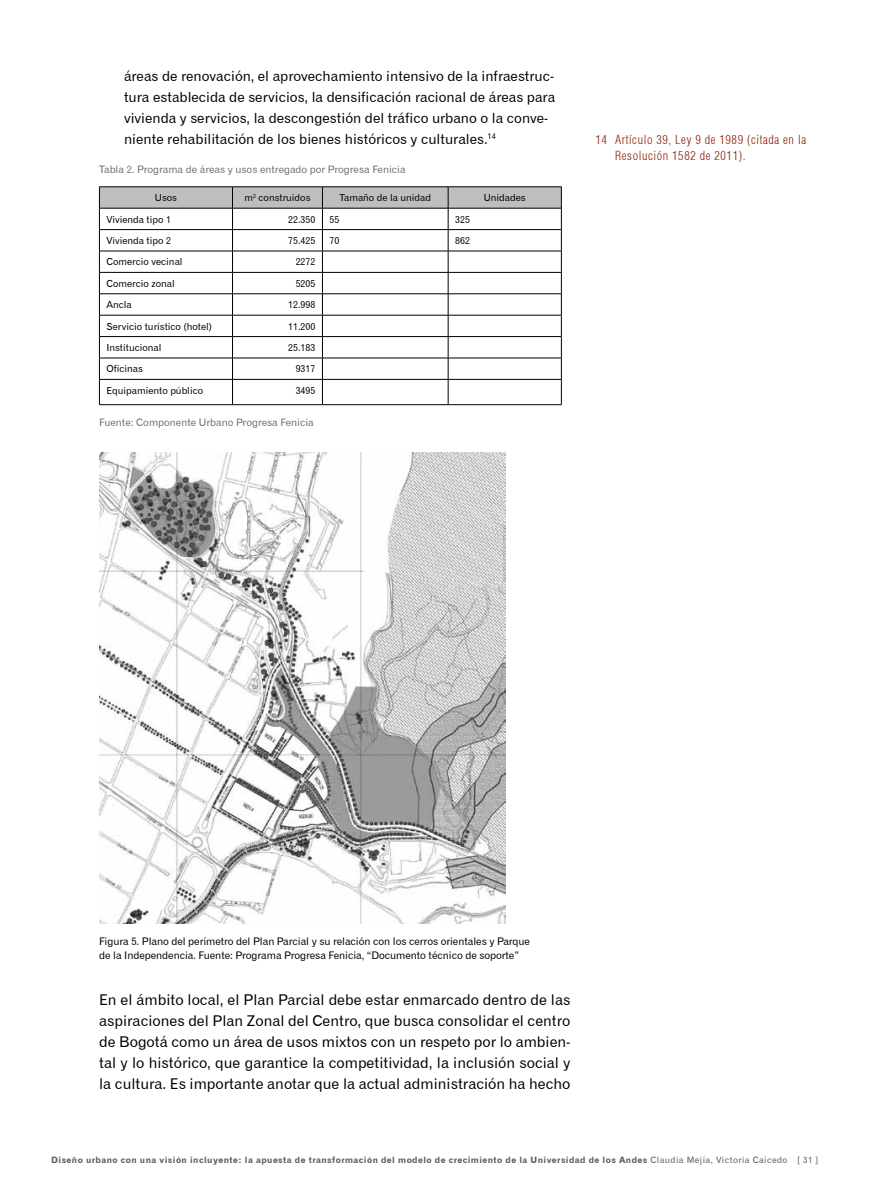
<style>
.page{position:relative;width:893px;height:1191px;background:#fff}
.page>*{position:absolute;margin:0;border:0;box-sizing:border-box;transform-origin:0 0}
.t1{font:14.88px/21px "Gothic 720 BT Roman B";color:#000;text-align:justify}
.t2{font:14px/21px "Gothic 720 BT Roman B";color:#000}
.t3{font:300 condensed 12.25px/15.8px "Helvetica";letter-spacing:.05em;color:#8a1f03}
.t4{font:10.5px/14px "Gothic 720 BT Roman B";letter-spacing:-.005em;color:#000}
.t5{font:10.33px "Gothic 720 BT Roman B";color:#6d6e71}
.t6{font:9.8px "Gothic 720 BT Roman B";color:#000}
.t7{font:8.75px "Gothic 720 BT Bold B";letter-spacing:.05em;color:#58595b}
.s1{font-family:"Gothic 720 BT Roman B"}
</style>
<div class="page">
<img style="left:99px;top:453px;width:407px;height:470px">
<hr style="left:99px;top:404px;width:133px;height:1px;background:#000">
<hr style="left:232px;top:404px;width:90px;height:1px;background:#000">
<hr style="left:322px;top:404px;width:126px;height:1px;background:#000">
<hr style="left:448px;top:404px;width:114px;height:1px;background:#000">
<hr style="left:99px;top:186px;width:133px;height:1px;background:#000">
<hr style="left:232px;top:186px;width:90px;height:1px;background:#000">
<hr style="left:322px;top:186px;width:126px;height:1px;background:#000">
<hr style="left:448px;top:186px;width:114px;height:1px;background:#000">
<svg style="left:99px;top:187px;width:463px;height:217px"></svg>
<hr style="left:448px;top:208px;width:114px;height:1px;background:#000">
<p class="t2" style="left:124px;top:65px;width:433px">áreas de renovación, el aprovechamiento intensivo de la infraestruc&shy;tura establecida de servicios, la densificación racional de áreas para vivienda y servicios, la descongestión del tráfico urbano o la conve&shy;niente rehabilitación de los bienes históricos y culturales.<sup>14</sup></p>
<p class="t5" style="left:99px;top:163px;width:308px">Tabla 2. Programa de áreas y usos entregado por Progresa Fenicia</p>
<p class="t6" style="left:155px;top:192px;width:24px">Usos</p>
<p class="t6" style="left:244px;top:192px;width:68px">m<sup>2</sup> construidos</p>
<p class="t6" style="left:339px;top:192px;width:93px">Tamaño de la unidad</p>
<p class="t6" style="left:484px;top:192px;width:43px">Unidades</p>
<p class="t6" style="left:106px;top:213px;width:66px">Vivienda tipo 1</p>
<p class="t6" style="left:288px;top:213px;width:29px">22.350</p>
<p class="t6" style="left:329px;top:213px;width:11px">55</p>
<p class="t6" style="left:455px;top:213px;width:16px">325</p>
<p class="t6" style="left:106px;top:234px;width:66px">Vivienda tipo 2</p>
<p class="t6" style="left:288px;top:234px;width:29px">75.425</p>
<p class="t6" style="left:329px;top:234px;width:11px">70</p>
<p class="t6" style="left:455px;top:234px;width:16px">862</p>
<p class="t6" style="left:106px;top:256px;width:78px">Comercio vecinal</p>
<p class="t6" style="left:296px;top:256px;width:21px">2272</p>
<p class="t6" style="left:106px;top:277px;width:70px">Comercio zonal</p>
<p class="t6" style="left:296px;top:277px;width:21px">5205</p>
<p class="t6" style="left:106px;top:299px;width:27px">Ancla</p>
<p class="t6" style="left:288px;top:299px;width:29px">12.998</p>
<p class="t6" style="left:106px;top:320px;width:107px">Servicio turístico (hotel)</p>
<p class="t6" style="left:288px;top:320px;width:29px">11.200</p>
<p class="t6" style="left:106px;top:341px;width:57px">Institucional</p>
<p class="t6" style="left:288px;top:341px;width:29px">25.183</p>
<p class="t6" style="left:106px;top:363px;width:38px">Oficinas</p>
<p class="t6" style="left:296px;top:363px;width:21px">9317</p>
<p class="t6" style="left:106px;top:384px;width:98px">Equipamiento público</p>
<p class="t6" style="left:296px;top:384px;width:21px">3495</p>
<p class="t5" style="left:99px;top:416px;width:216px">Fuente: Componente Urbano Progresa Fenicia</p>
<p class="t3" style="left:615px;top:132px;width:192px;text-indent:-20px">14 Artículo 39, Ley 9 de 1989 (citada en la<br>Resolución 1582 de 2011).</p>
<p class="t4" style="left:99px;top:933px;width:432px">Figura 5. Plano del perímetro del Plan Parcial y su relación con los cerros orientales y Parque de la Independencia. Fuente: Programa Progresa Fenicia, “Documento técnico de soporte”</p>
<p class="t1" style="left:99px;top:989px;width:473px">En el ámbito local, el Plan Parcial debe estar enmarcado dentro de las aspiraciones del Plan Zonal del Centro, que busca consolidar el centro de Bogotá como un área de usos mixtos con un respeto por lo ambien&shy;tal y lo histórico, que garantice la competitividad, la inclusión social y la cultura. Es importante anotar que la actual administración ha hecho</p>
<p class="t7" style="left:51px;top:1154px;width:769px">Diseño urbano con una visión incluyente: la apuesta de transformación del modelo de crecimiento de la Universidad de los Andes <span class="s1">Claudia Mejía, Victoria Caicedo [ 31 ]</span></p>
</div>
